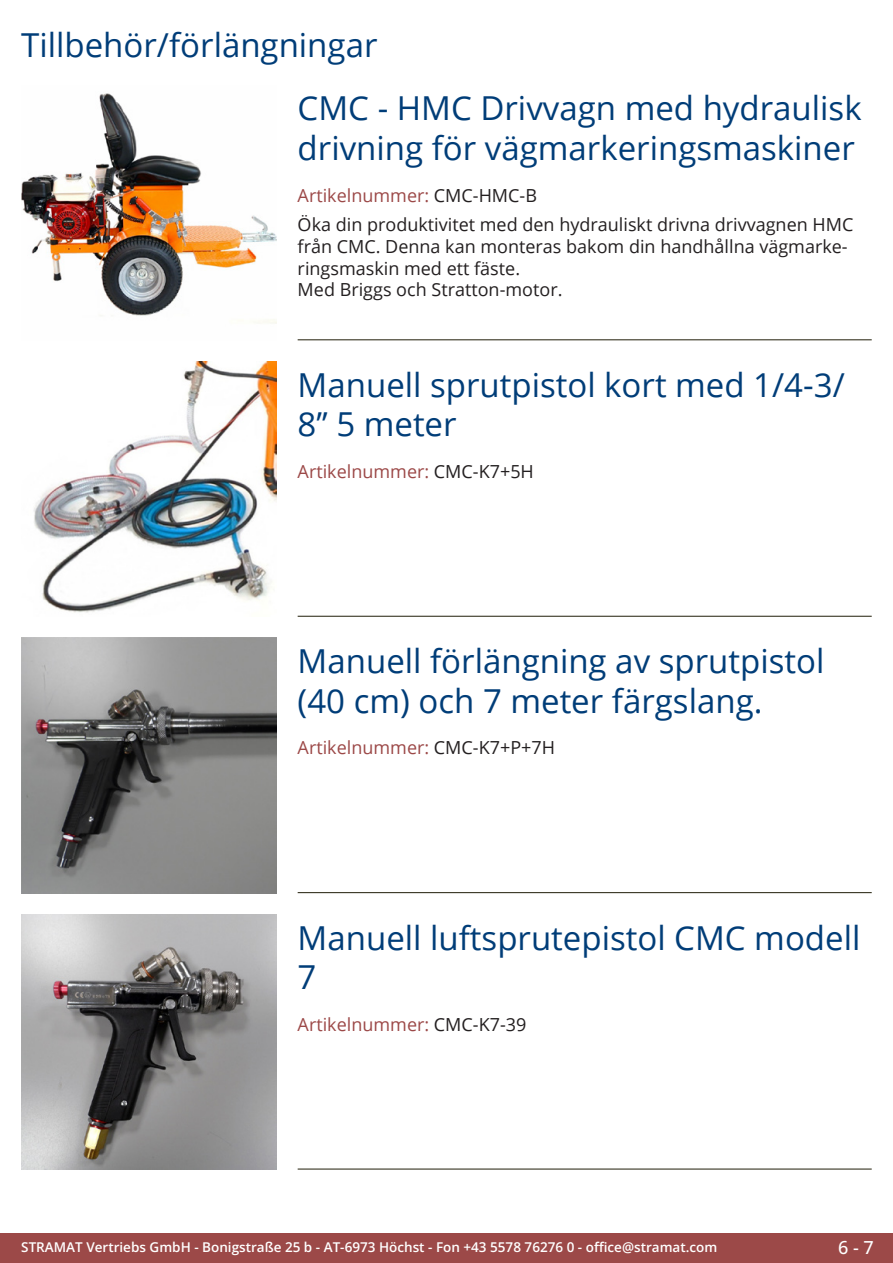
<style>
.page{position:relative;width:893px;height:1263px;background:#fff}
.page>*{position:absolute;margin:0;border:0;box-sizing:border-box;transform-origin:0 0}
.Produkttitel{font:33px/39.6px "Open Sans";color:#003d78}
.RastTitel{font:33px "Open Sans";color:#003d78}
.Beschreibung_Text{font:18px/21.6px "Open Sans";color:#231f20}
.TechDaten_Überschrif{font:18px "Open Sans";color:#9c4948}
.t1{font:500 18px "Open Sans";color:#fff}
.t2{font:600 13.5px "Open Sans";color:#fff}
.s1{color:#231f20}
</style>
<div class="page">
<div style="left:0;top:1233px;width:893px;height:30px;background:#9c4948"></div>
<hr style="left:298px;top:340px;width:574px;height:1px;background:#201d08">
<hr style="left:298px;top:616px;width:574px;height:1px;background:#201d08">
<hr style="left:298px;top:892px;width:574px;height:1px;background:#201d08">
<hr style="left:298px;top:1169px;width:574px;height:1px;background:#201d08">
<img style="left:21px;top:93px;width:255px;height:231px">
<img style="left:33px;top:361px;width:243px;height:252px">
<img style="left:21px;top:638px;width:255px;height:255px">
<img style="left:21px;top:914px;width:255px;height:255px">
<p class="RastTitel" style="left:21px;top:22px;width:358px">Tillbehör/förlängningar</p>
<p class="Produkttitel" style="left:298px;top:88px;width:565px">CMC - HMC Drivvagn med hydraulisk drivning för vägmarkeringsmaskiner</p>
<p class="TechDaten_Überschrif" style="left:298px;top:183px;width:241px">Artikelnummer: <span class="s1">CMC-HMC-B</span></p>
<p class="Beschreibung_Text" style="left:298px;top:214px;width:557px">Öka din produktivitet med den hydrauliskt drivna drivvagnen HMC från CMC. Denna kan monteras bakom din handhållna vägmarke&shy;ringsmaskin med ett fäste.<br>Med Briggs och Stratton-motor.</p>
<p class="Produkttitel" style="left:298px;top:364px;width:549px">Manuell sprutpistol kort med 1/4-3/<br>8’’ 5 meter</p>
<p class="TechDaten_Überschrif" style="left:298px;top:459px;width:238px">Artikelnummer: <span class="s1">CMC-K7+5H</span></p>
<p class="Produkttitel" style="left:298px;top:640px;width:528px">Manuell förlängning av sprutpistol (40 cm) och 7 meter färgslang.</p>
<p class="TechDaten_Überschrif" style="left:298px;top:735px;width:259px">Artikelnummer: <span class="s1">CMC-K7+P+7H</span></p>
<p class="Produkttitel" style="left:298px;top:917px;width:564px">Manuell luftsprutepistol CMC modell<br>7</p>
<p class="TechDaten_Überschrif" style="left:298px;top:1012px;width:230px">Artikelnummer: <span class="s1">CMC-K7-39</span></p>
<p class="t2" style="left:21px;top:1238px;width:698px">STRAMAT Vertriebs GmbH - Bonigstraße 25 b - AT-6973 Höchst - Fon +43 5578 76276 0 - office@stramat.com</p>
<p class="t1" style="left:838px;top:1234px;width:37px">6 - 7</p>
</div>
